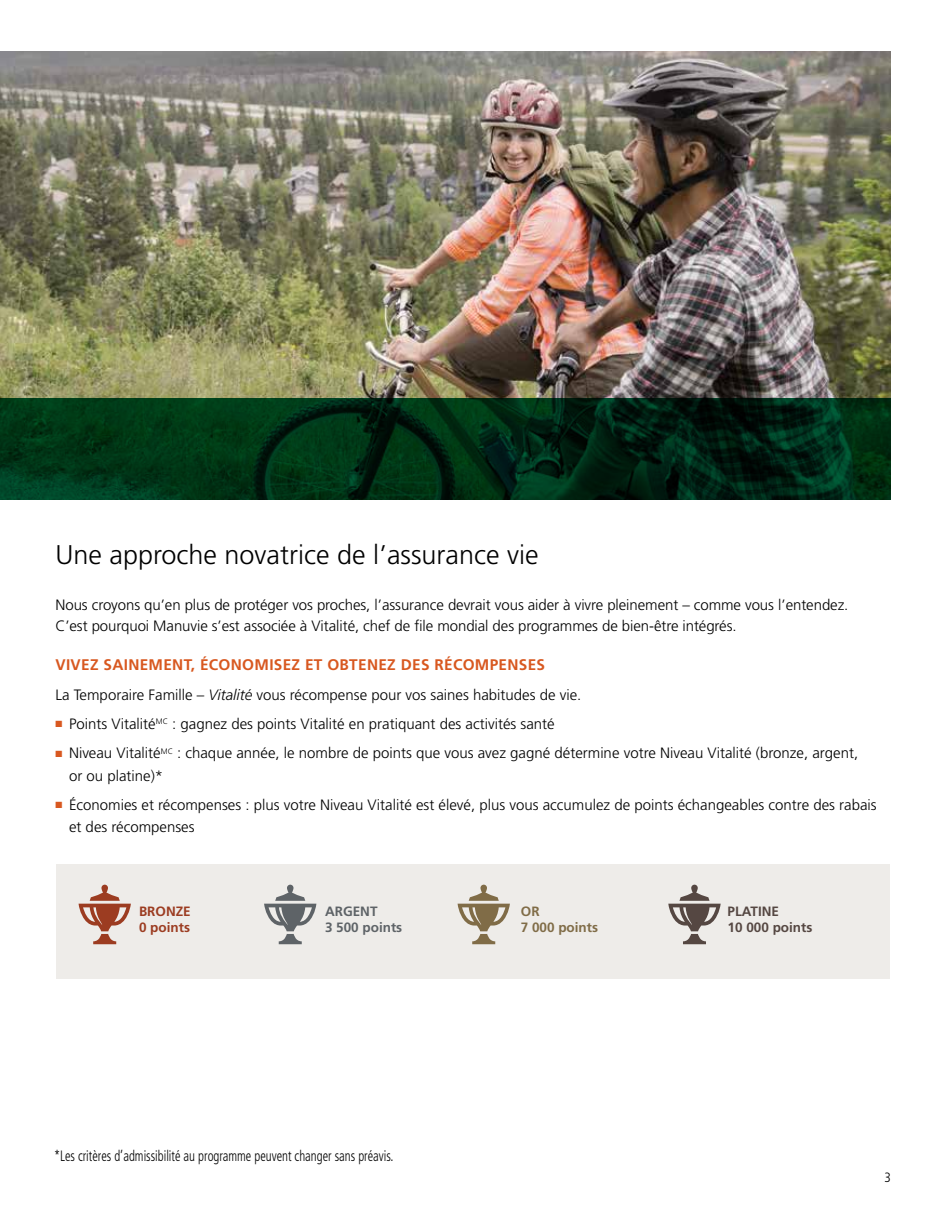
<style>
.page{position:relative;width:945px;height:1215px;background:#fff}
.page>*{position:absolute;margin:0;border:0;box-sizing:border-box;transform-origin:0 0}
.t1{font:300 27px "Frutiger LT Pro";color:#000}
.t2{font:700 15.3px "Frutiger LT Pro";letter-spacing:.02em;color:#d85820}
.t3{font:300 15px/22.5px "Frutiger LT Pro";color:#000}
.t4{font:300 condensed 15px "Frutiger LT Pro";color:#000;scale:.85 1}
.t5{font:700 13.5px/16.5px "Frutiger LT Pro";color:#554742}
.t6{font:700 13.5px/16.5px "Frutiger LT Pro";color:#5e6367}
.t7{font:700 13.5px/16.5px "Frutiger LT Pro";color:#9c3c21}
.t8{font:700 13.5px/16.5px "Frutiger LT Pro";color:#806c47}
.t9{font:300 condensed 13.5px "Frutiger LT Pro";color:#000}
.s1{font-style:italic}
.s2{color:#d85820}
</style>
<div class="page">
<img style="left:0;top:51px;width:891px;height:347px">
<svg style="left:0;top:398px;width:891px;height:102px;background:#002c14"></svg>
<div style="left:56px;top:864px;width:834px;height:114px;background:#eeece9"></div>
<svg style="left:79px;top:885px;width:52px;height:59px"></svg>
<svg style="left:264px;top:885px;width:52px;height:59px"></svg>
<svg style="left:458px;top:885px;width:52px;height:59px"></svg>
<svg style="left:668px;top:885px;width:53px;height:59px"></svg>
<h1 class="t1" style="left:56px;top:539px;width:485px">Une approche novatrice de l’assurance vie</h1>
<p class="t3" style="left:56px;top:594px;width:794px;line-height:21px">Nous croyons qu’en plus de protéger vos proches, l’assurance devrait vous aider à vivre pleinement – comme vous l’entendez.<br>C’est pourquoi Manuvie s’est associée à Vitalité, chef de file mondial des programmes de bien-être intégrés.</p>
<p class="t2" style="left:56px;top:656px;width:491px">VIVEZ SAINEMENT, ÉCONOMISEZ ET OBTENEZ DES RÉCOMPENSES</p>
<p class="t3" style="left:56px;top:683px;width:527px">La Temporaire Famille – <span class="s1">Vitalité</span> vous récompense pour vos saines habitudes de vie.</p>
<p class="t3" style="left:56px;top:713px;width:501px"><span class="s2">■</span> Points Vitalité<sup>MC</sup> : gagnez des points Vitalité en pratiquant des activités santé</p>
<p class="t3" style="left:69px;top:742px;width:791px;text-indent:-14px"><span class="s2">■</span> Niveau Vitalité<sup>MC</sup> : chaque année, le nombre de points que vous avez gagné détermine votre Niveau Vitalité (bronze, argent, or ou platine)*</p>
<p class="t3" style="left:69px;top:794px;width:809px;text-indent:-13px"><span class="s2">■</span> Économies et récompenses : plus votre Niveau Vitalité est élevé, plus vous accumulez de points échangeables contre des rabais et des récompenses</p>
<p class="t7" style="left:139px;top:903px;width:53px">BRONZE<br>0 points</p>
<p class="t6" style="left:325px;top:903px;width:79px">ARGENT<br>3 500 points</p>
<p class="t8" style="left:521px;top:903px;width:79px">OR<br>7 000 points</p>
<p class="t5" style="left:728px;top:903px;width:86px">PLATINE<br>10 000 points</p>
<p class="t4" style="left:54px;top:1147px;width:401px">*Les critères d’admissibilité au programme peuvent changer sans préavis.</p>
<p class="t9" style="left:885px;top:1169px;width:8px">3</p>
</div>
